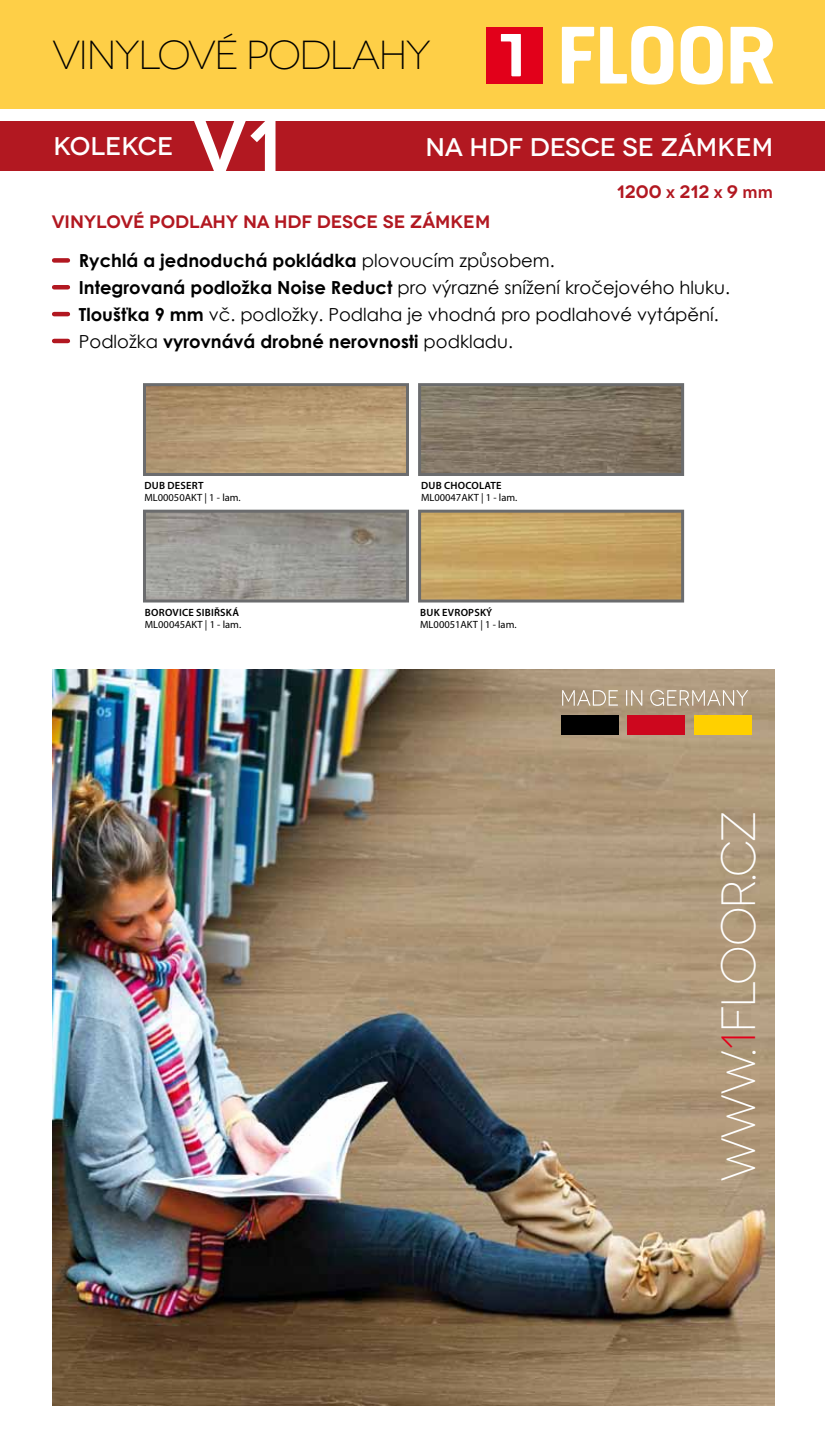
<style>
.page{position:relative;width:825px;height:1446px;background:#fff}
.page>*{position:absolute;margin:0;border:0;box-sizing:border-box;transform-origin:0 0}
.t1{font:600 76.5px "Novecentowide";color:#fff}
.t2{font:300 48px "Novecentowide";letter-spacing:-.04em;color:#fff}
.t3{font:300 40.5px "Novecentowide";letter-spacing:-.05em;color:#000}
.t4{font:500 25.5px "Novecentowide";letter-spacing:-.01em;color:#fff}
.t5{font:18px/27px "Century Gothic";color:#000}
.t6{font:600 18px "Novecentowide";letter-spacing:-.01em;color:#b21821}
.t7{font:10.5px "Myriad Pro";color:#000}
.t8{font:600 10.5px "Myriad Pro";letter-spacing:.02em;color:#000}
.s1{font-family:"Myriad Pro"}
.s2{font-weight:700}
.s3{color:#e2001a}
</style>
<div class="page">
<div style="left:0;top:121px;width:825px;height:50px;background:#b21821"></div>
<div style="left:0;top:0;width:825px;height:108px;background:#fecf47"></div>
<svg style="left:562px;top:27px;width:32px;height:57px"></svg>
<svg style="left:600px;top:26px;width:73px;height:59px"></svg>
<svg style="left:681px;top:26px;width:42px;height:59px"></svg>
<svg style="left:730px;top:27px;width:43px;height:57px"></svg>
<div style="left:486px;top:27px;width:57px;height:56px;background:#e2001a"></div>
<svg style="left:501px;top:34px;width:20px;height:42px"></svg>
<div style="left:54px;top:258px;width:14px;height:5px;background:#b21821"></div>
<hr style="left:54px;top:285px;width:14px;height:4px;background:#b21821">
<hr style="left:54px;top:312px;width:14px;height:4px;background:#b21821">
<hr style="left:54px;top:339px;width:14px;height:4px;background:#b21821">
<img style="left:147px;top:387px;width:258px;height:85px">
<div style="left:143px;top:383px;width:266px;height:93px;border:3px solid #6b6c6e"></div>
<img style="left:147px;top:514px;width:258px;height:84px">
<div style="left:143px;top:510px;width:266px;height:92px;border:3px solid #6b6c6e"></div>
<img style="left:422px;top:387px;width:258px;height:85px">
<div style="left:418px;top:383px;width:266px;height:93px;border:3px solid #6b6c6e"></div>
<img style="left:422px;top:514px;width:258px;height:84px">
<div style="left:418px;top:510px;width:266px;height:92px;border:3px solid #6b6c6e"></div>
<img style="left:53px;top:670px;width:721px;height:735px">
<div style="left:561px;top:715px;width:58px;height:20px;background:#000"></div>
<div style="left:627px;top:715px;width:58px;height:20px;background:#cd071e"></div>
<div style="left:694px;top:715px;width:57px;height:20px;background:#ffd000"></div>
<svg style="left:562px;top:690px;width:186px;height:16px;background:#bdad97"></svg>
<h3 class="t3" style="left:52px;top:32px;width:381px">VINYLOVÉ PODLAHY</h3>
<h3 class="t4" style="left:53px;top:131px;width:121px">KOLEKCE</h3>
<h1 class="t1" style="left:192px;top:98px;width:91px">V1</h1>
<h3 class="t4" style="left:425px;top:132px;width:349px">NA HDF DESCE SE ZÁMKEM</h3>
<p class="t6" style="left:617px;top:181px;width:158px">1200 <span class="s1">X</span> 212 <span class="s1">X</span> 9 <span class="s1">MM</span></p>
<p class="t6" style="left:52px;top:211px;width:440px">VINYLOVÉ PODLAHY NA HDF DESCE SE ZÁMKEM</p>
<p class="t5" style="left:79px;top:247px;width:653px"><span class="s2">Rychlá a jednoduchá pokládka</span> plovoucím způsobem.<br><span class="s2">Integrovaná podložka Noise Reduct</span> pro výrazné snížení kročejového hluku.<br><span class="s2">Tloušťka 9 mm</span> vč. podložky. Podlaha je vhodná pro podlahové vytápění.<br>Podložka <span class="s2">vyrovnává drobné nerovnosti</span> podkladu.</p>
<p class="t8" style="left:145px;top:479px;width:61px">DUB DESERT</p>
<p class="t7" style="left:144px;top:491px;width:98px">ML00050AKT | 1 - lam.</p>
<p class="t8" style="left:145px;top:605px;width:96px">BOROVICE SIBIŘSKÁ</p>
<p class="t7" style="left:145px;top:618px;width:98px">ML00045AKT | 1 - lam.</p>
<p class="t8" style="left:421px;top:478px;width:82px">DUB CHOCOLATE</p>
<p class="t7" style="left:421px;top:491px;width:98px">ML00047AKT | 1 - lam.</p>
<p class="t8" style="left:420px;top:605px;width:73px">BUK EVROPSKÝ</p>
<p class="t7" style="left:420px;top:618px;width:98px">ML00051AKT | 1 - lam.</p>
<h2 class="t2" style="left:711px;top:1182px;width:374px;rotate:-90deg">WWW.<span class="s3">1</span>FLOOR.CZ</h2>
</div>
